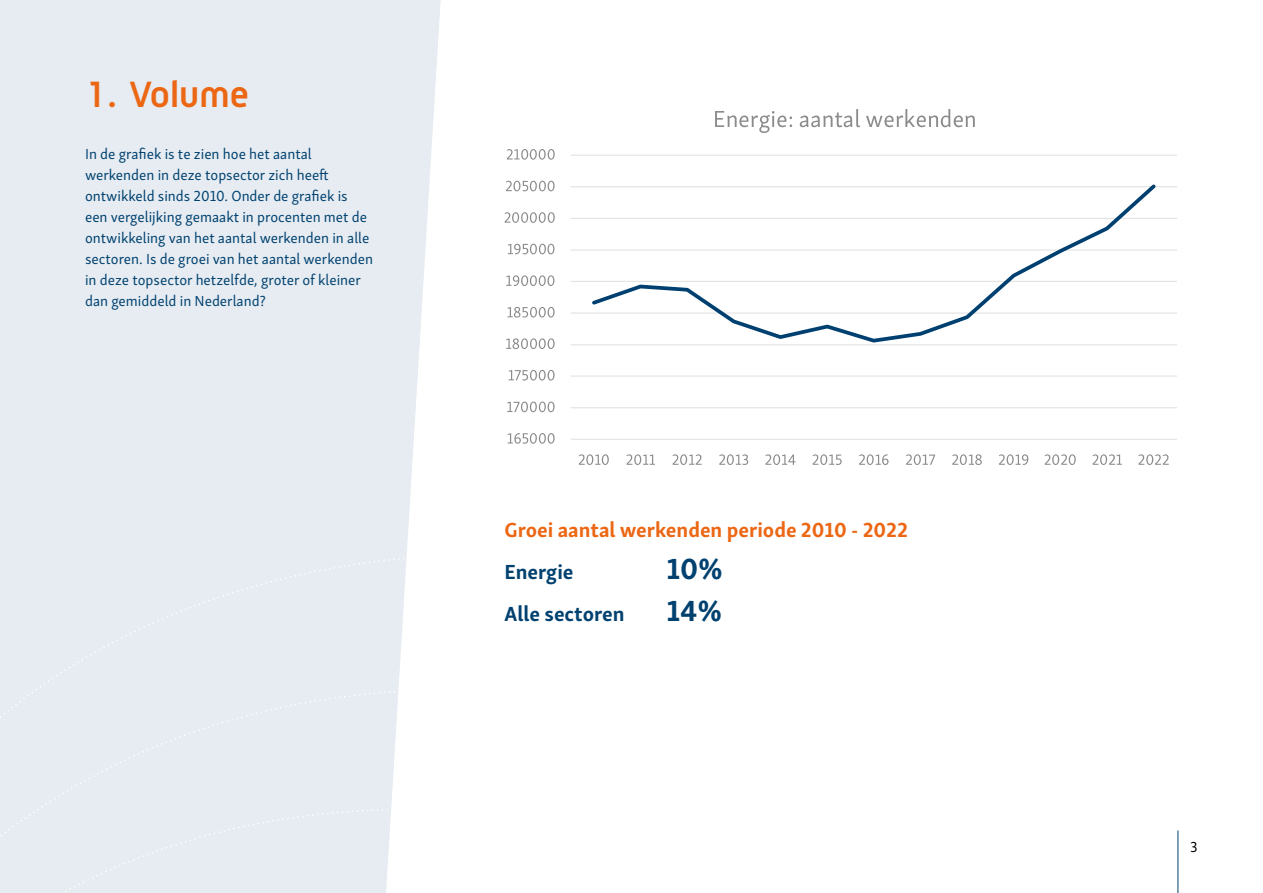
<style>
.page{position:relative;width:1263px;height:893px;background:#fff}
.page>*{position:absolute;margin:0;border:0;box-sizing:border-box;transform-origin:0 0}
.t1{font:700 37.5px "Mic 32";color:#ec6714}
.t2{font:700 30px "Skolar Sans Latn";color:#004170}
.t3{font:700 21px "Skolar Sans Latn";color:#ec6714}
.t4{font:700 21px "Skolar Sans Latn";color:#004170}
.t5{font:15px/21px "Skolar Sans Latn";color:#004170}
.t6{font:15px "Skolar Sans Latn";color:#000}
</style>
<div class="page">
<hr style="left:1178px;top:830px;width:1px;height:63px;background:#004170">
<div style="left:0;top:0;width:441px;height:418px;background:#e6ecf1"></div>
<div style="left:0;top:418px;width:415px;height:107px;background:#e6ecf1"></div>
<div style="left:0;top:525px;width:409px;height:99px;background:#e6ecf1"></div>
<div style="left:0;top:624px;width:403px;height:269px;background:#e6ecf1"></div>
<hr style="left:571px;top:407px;width:606px;height:1px;background:#e4e4e4">
<hr style="left:571px;top:375px;width:606px;height:2px;background:#e4e4e4">
<hr style="left:571px;top:344px;width:606px;height:1px;background:#e4e4e4">
<hr style="left:571px;top:312px;width:606px;height:2px;background:#e4e4e4">
<hr style="left:571px;top:281px;width:606px;height:1px;background:#e4e4e4">
<hr style="left:571px;top:249px;width:606px;height:2px;background:#e4e4e4">
<hr style="left:571px;top:218px;width:606px;height:1px;background:#e4e4e4">
<hr style="left:571px;top:186px;width:606px;height:1px;background:#e4e4e4">
<hr style="left:571px;top:155px;width:606px;height:1px;background:#e4e4e4">
<hr style="left:571px;top:439px;width:606px;height:1px;background:#e4e4e4">
<svg style="left:589px;top:184px;width:570px;height:159px"></svg>
<svg style="left:508px;top:433px;width:47px;height:11px"></svg>
<svg style="left:507px;top:402px;width:48px;height:10px"></svg>
<svg style="left:509px;top:370px;width:46px;height:11px"></svg>
<svg style="left:506px;top:338px;width:49px;height:11px"></svg>
<svg style="left:507px;top:307px;width:48px;height:11px"></svg>
<svg style="left:506px;top:275px;width:48px;height:11px"></svg>
<svg style="left:508px;top:244px;width:46px;height:10px"></svg>
<svg style="left:504px;top:212px;width:51px;height:11px"></svg>
<svg style="left:506px;top:181px;width:49px;height:10px"></svg>
<svg style="left:507px;top:149px;width:48px;height:11px"></svg>
<svg style="left:579px;top:454px;width:590px;height:11px"></svg>
<svg style="left:715px;top:109px;width:260px;height:24px"></svg>
<h1 class="t1" style="left:85px;top:72px;width:165px">1. Volume</h1>
<p class="t5" style="left:85px;top:142px;width:289px">In de grafiek is te zien hoe het aantal werkenden in deze topsector zich heeft ontwikkeld sinds 2010. Onder de grafiek is een vergelijking gemaakt in procenten met de ontwikkeling van het aantal werkenden in alle sectoren. Is de groei van het aantal werkenden in deze topsector hetzelfde, groter of kleiner dan gemiddeld in Nederland?</p>
<h3 class="t3" style="left:505px;top:513px;width:405px">Groei aantal werkenden periode 2010 - 2022</h3>
<h3 class="t4" style="left:505px;top:555px;width:70px">Energie</h3>
<h2 class="t2" style="left:667px;top:544px;width:57px">10%</h2>
<h3 class="t4" style="left:505px;top:597px;width:122px">Alle sectoren</h3>
<h2 class="t2" style="left:667px;top:586px;width:57px">14%</h2>
<p class="t6" style="left:1190px;top:836px;width:9px">3</p>
</div>
